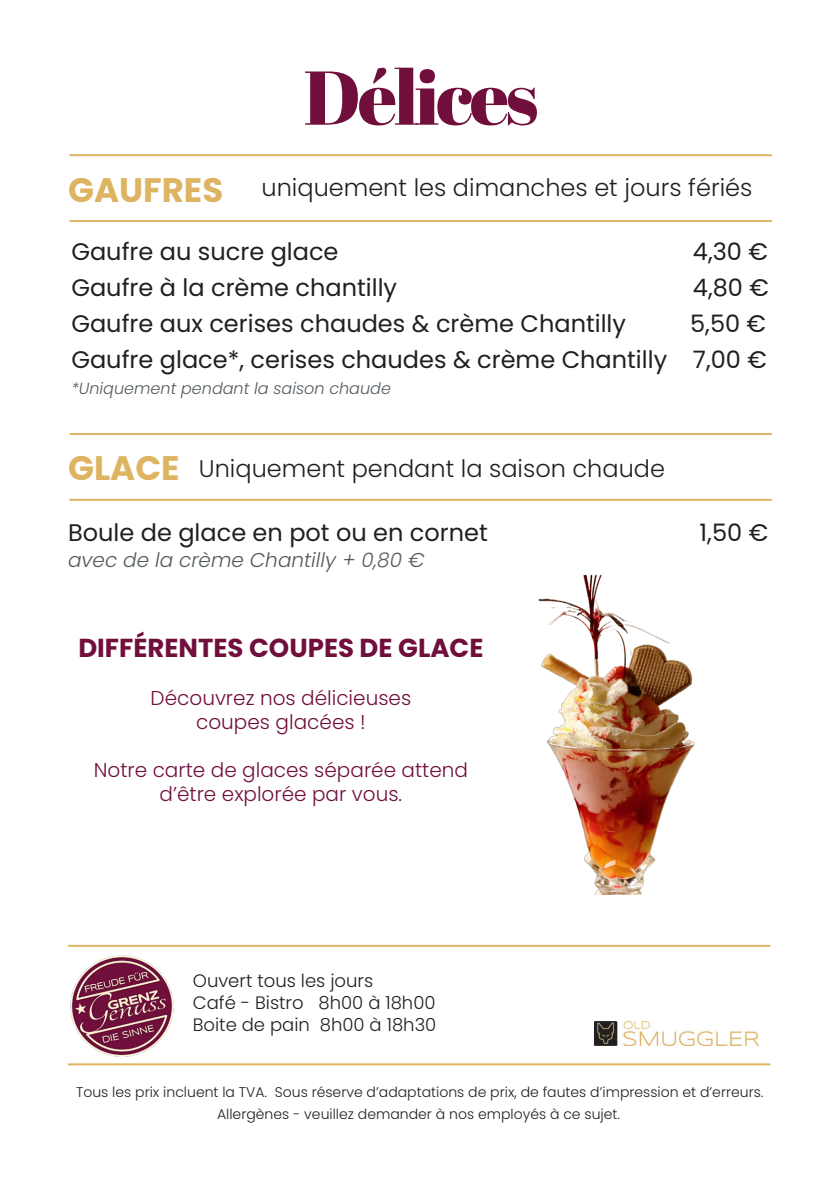
<style>
.page{position:relative;width:840px;height:1191px;background:#fff}
.page>*{position:absolute;margin:0;border:0;box-sizing:border-box;transform-origin:0 0}
.t1{font:76px "Abril Fatface";letter-spacing:-.04em;color:#700f3c}
.t2{font:700 34px "Poppins";color:#deb462}
.t3{font:700 26px "Poppins";color:#700f3c}
.t4{font:24px "Poppins";color:#231f20}
.t5{font:300 24px "Poppins";color:#231f20}
.t6{font:300 20px/24px "Poppins";color:#700f3c;text-align:center}
.t7{font:italic 300 20px "Poppins";color:#535a5f}
.t8{font:300 18px "Poppins";color:#231f20}
.t9{font:italic 300 16px "Poppins";color:#535a5f}
.t10{font:300 14px "Poppins";color:#231f20}
</style>
<div class="page">
<hr style="left:69px;top:154px;width:702px;height:2px;background:#deb462">
<hr style="left:69px;top:220px;width:702px;height:2px;background:#deb462">
<hr style="left:69px;top:433px;width:702px;height:2px;background:#deb462">
<hr style="left:69px;top:499px;width:702px;height:2px;background:#deb462">
<img style="left:594px;top:1022px;width:163px;height:23px">
<img style="left:70px;top:955px;width:104px;height:102px">
<hr style="left:68px;top:945px;width:701px;height:2px;background:#deb462">
<hr style="left:68px;top:1063px;width:701px;height:2px;background:#deb462">
<img style="left:538px;top:574px;width:157px;height:320px">
<p class="t1" style="left:303px;top:44px;width:236px">Délices</p>
<p class="t2" style="left:68px;top:170px;width:157px">GAUFRES</p>
<p class="t5" style="left:261px;top:174px;width:492px">uniquement les dimanches et jours fériés</p>
<p class="t4" style="left:71px;top:238px;width:268px">Gaufre au sucre glace</p>
<p class="t4" style="left:692px;top:238px;width:76px">4,30 €</p>
<p class="t4" style="left:71px;top:274px;width:327px">Gaufre à la crème chantilly</p>
<p class="t4" style="left:692px;top:274px;width:77px">4,80 €</p>
<p class="t4" style="left:71px;top:310px;width:556px">Gaufre aux cerises chaudes &amp; crème Chantilly</p>
<p class="t4" style="left:689px;top:310px;width:77px">5,50 €</p>
<p class="t4" style="left:71px;top:346px;width:696px">Gaufre glace*, cerises chaudes &amp; crème Chantilly 7,00 €</p>
<p class="t9" style="left:71px;top:379px;width:321px">*Uniquement pendant la saison chaude</p>
<p class="t2" style="left:68px;top:449px;width:113px">GLACE</p>
<p class="t5" style="left:199px;top:455px;width:467px">Uniquement pendant la saison chaude</p>
<p class="t4" style="left:68px;top:519px;width:421px">Boule de glace en pot ou en cornet</p>
<p class="t4" style="left:699px;top:519px;width:70px">1,50 €</p>
<p class="t7" style="left:68px;top:549px;width:357px">avec de la crème Chantilly + 0,80 €</p>
<p class="t3" style="left:78px;top:632px;width:406px">DIFFÉRENTES COUPES DE GLACE</p>
<p class="t6" style="left:150px;top:686px;width:262px">Découvrez nos délicieuses coupes glacées !</p>
<p class="t6" style="left:94px;top:758px;width:375px">Notre carte de glaces séparée attend d’être explorée par vous.</p>
<p class="t8" style="left:193px;top:970px;width:182px">Ouvert tous les jours</p>
<p class="t8" style="left:193px;top:1013px;width:245px">Boite de pain 8h00 à 18h30</p>
<p class="t8" style="left:193px;top:992px;width:244px">Café - Bistro 8h00 à 18h00</p>
<p class="t10" style="left:76px;top:1084px;width:688px">Tous les prix incluent la TVA. Sous réserve d’adaptations de prix, de fautes d’impression et d’erreurs.</p>
<p class="t10" style="left:217px;top:1105px;width:404px">Allergènes - veuillez demander à nos employés à ce sujet.</p>
</div>
